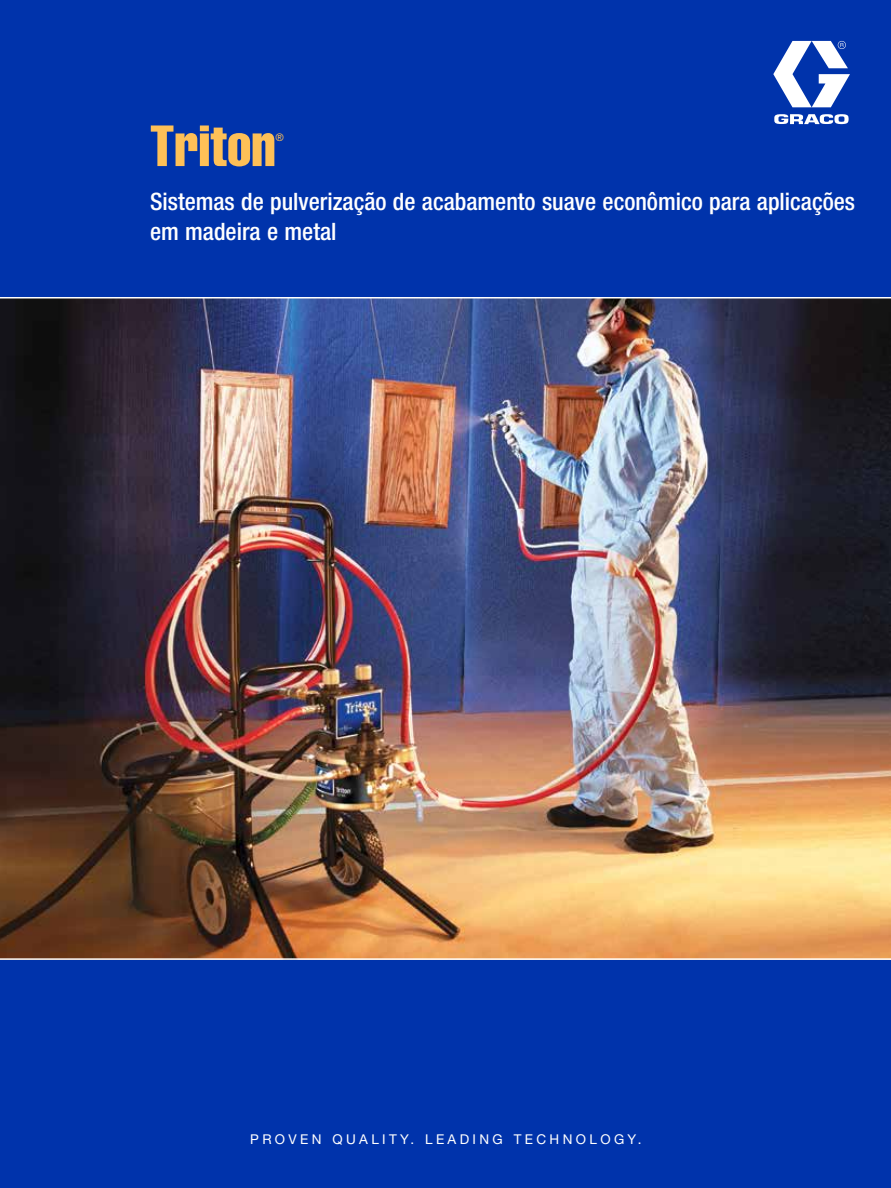
<style>
.page{position:relative;width:891px;height:1188px;background:#0033ab}
.page>*{position:absolute;margin:0;border:0;box-sizing:border-box;transform-origin:0 0}
.t1{font:57px "Helvetica LT Std Comp";color:#fec057}
.t2{font:500 condensed 24px/30px "Helvetica Neue LT Std";color:#fff}
.t3{font:13.5px "Helvetica Neue LT Std";letter-spacing:.25em;color:#fff}
.t4{font:condensed 10.5px "Helvetica Neue LT Std";color:#fec057}
</style>
<div class="page">
<svg style="left:773px;top:41px;width:77px;height:83px"></svg>
<img style="left:0;top:298px;width:891px;height:660px">
<hr style="left:0;top:958px;width:891px;height:2px;background:#fff">
<hr style="left:0;top:297px;width:891px;height:1px;background:#fff">
<h1 class="t1" style="left:150px;top:110px;width:127px">Triton</h1>
<p class="t4" style="left:276px;top:132px;width:10px">®</p>
<p class="t2" style="left:150px;top:186px;width:707px">Sistemas de pulverização de acabamento suave econômico para aplicações em madeira e metal</p>
<p class="t3" style="left:250px;top:1131px;width:393px">PROVEN QUALITY. LEADING TECHNOLOGY.</p>
</div>
